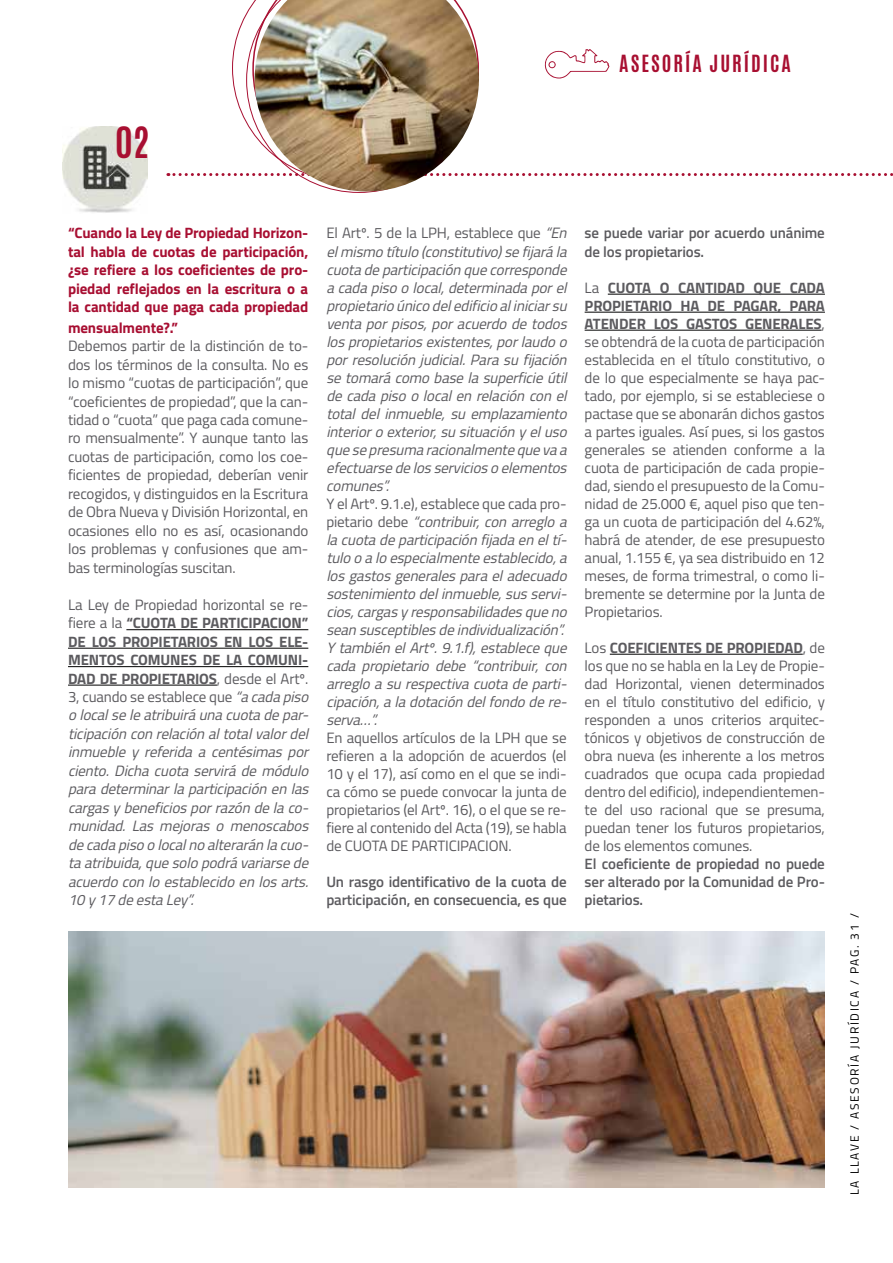
<style>
.page{position:relative;width:893px;height:1263px;background:#fff}
.page>*{position:absolute;margin:0;border:0;box-sizing:border-box;transform-origin:0 0}
.t1{font:700 36px "Antonio";color:#a80f31}
.t2{font:700 19.8px "Antonio";letter-spacing:.1em;color:#a80f31}
.t3{font:15px/18px "Titillium";letter-spacing:-.01em;color:#5c5b5f;text-align:justify}
.t4{font:italic 15px/18px "Titillium";letter-spacing:-.01em;color:#5c5b5f}
.t5{font:600 15px/18px "Titillium";letter-spacing:-.01em;color:#5c5b5f}
.t6{font:700 15px/18.5px "Titillium";letter-spacing:-.01em;color:#a80f32;text-align:justify}
.t7{font:12px "Titillium";letter-spacing:.14em;color:#000}
.s1{font-style:normal}
.s2{font-weight:700;font-style:normal}
.s3{font-weight:700}
</style>
<div class="page">
<hr style="left:126px;top:629px;width:182px;height:1px;background:#000">
<hr style="left:68px;top:648px;width:240px;height:1px;background:#000">
<hr style="left:68px;top:666px;width:240px;height:1px;background:#000">
<hr style="left:68px;top:685px;width:149px;height:1px;background:#000">
<hr style="left:608px;top:294px;width:217px;height:1px;background:#000">
<hr style="left:585px;top:312px;width:240px;height:1px;background:#000">
<hr style="left:585px;top:330px;width:237px;height:1px;background:#000">
<hr style="left:610px;top:654px;width:193px;height:1px;background:#000">
<img style="left:63px;top:126px;width:85px;height:87px">
<img style="left:68px;top:931px;width:757px;height:256px">
<svg style="left:168px;top:0;width:725px;height:193px"></svg>
<img style="left:255px;top:0;width:224px;height:191px">
<h1 class="t1" style="left:115px;top:115px;width:36px">02</h1>
<h2 class="t2" style="left:619px;top:49px;width:173px">ASESORÍA JURÍDICA</h2>
<p class="t6" style="left:68px;top:223px;width:242px">“Cuando la Ley de Propiedad Horizon&shy;tal habla de cuotas de participación, ¿se refiere a los coeficientes de pro&shy;piedad reflejados en la escritura o a la cantidad que paga cada propiedad</p>
<p class="t6" style="left:68px;top:317px;width:112px">mensualmente?.”</p>
<p class="t3" style="left:68px;top:336px;width:242px;line-height:18.5px">Debemos partir de la distinción de to&shy;dos los términos de la consulta. No es lo mismo “cuotas de participación”, que “coeficientes de propiedad”, que la can&shy;tidad o “cuota” que paga cada comune&shy;ro mensualmente”. Y aunque tanto las cuotas de participación, como los coe&shy;ficientes de propiedad, deberían venir recogidos, y distinguidos en la Escritura de Obra Nueva y División Horizontal, en ocasiones ello no es así, ocasionando los problemas y confusiones que am&shy;bas terminologías suscitan.</p>
<p class="t4" style="left:68px;top:594px;width:246px;line-height:18.5px"><span class="s1">La Ley de Propiedad horizontal se re&shy;fiere a la</span> <span class="s2">“CUOTA DE PARTICIPACION” DE LOS PROPIETARIOS EN LOS ELE-MENTOS COMUNES DE LA COMUNI-DAD DE PROPIETARIOS</span><span class="s1">, desde el Artº.<br>3, cuando se establece que</span> “acadapiso olocalseleatribuiráunacuotadepar&shy;ticipaciónconrelaciónaltotalvalordel inmueble y referida a centésimas por ciento.Dichacuotaservirádemódulo paradeterminarlaparticipaciónenlas cargasybeneficiosporrazóndelaco&shy;munidad. Las mejoras o menoscabos decadapisoolocalnoalteraránlacuo&shy;taatribuida,quesolopodrávariarsede acuerdoconloestablecidoenlosarts.<br>10y17deestaLey”.</p>
<p class="t4" style="left:326px;top:223px;width:246px;text-align:justify"><span class="s1">El Artº. 5 de la LPH, establece que</span> “En elmismotítulo(constitutivo)sefijarála cuotadeparticipaciónquecorresponde acadapisoolocal,determinadaporel propietarioúnicodeledificioaliniciarsu ventaporpisos,poracuerdodetodos lospropietariosexistentes,porlaudoo porresoluciónjudicial.Parasufijación setomarácomobaselasuperficieútil decadapisoolocalenrelaciónconel total del inmueble, su emplazamiento interioroexterior,susituaciónyeluso quesepresumaracionalmentequevaa efectuarsedelosserviciosoelementos comunes”.</p>
<p class="t4" style="left:326px;top:493px;width:246px"><span class="s1">Y el Artº. 9.1.e), establece que cada pro&shy;p i e t a r i o d e b e</span> “contribuir,conarregloa lacuotadeparticipaciónfijadaeneltí&shy;tulooaloespecialmenteestablecido,a losgastosgeneralesparaeladecuado sostenimientodelinmueble,susservi&shy;cios,cargasyresponsabilidadesqueno seansusceptiblesdeindividualización”.<br>YtambiénelArtº.9.1.f),estableceque cada propietario debe “contribuir, con arregloasurespectivacuotadeparti&shy;cipación,aladotacióndelfondodere&shy;serva…”.</p>
<p class="t3" style="left:326px;top:727px;width:242px">En aquellos artículos de la LPH que se refieren a la adopción de acuerdos (el 10 y el 17), así como en el que se indi&shy;ca cómo se puede convocar la junta de propietarios (el Artº. 16), o el que se re&shy;fiere al contenido del Acta (19), se habla de CUOTA DE PARTICIPACION.</p>
<p class="t5" style="left:326px;top:871px;width:242px">Un rasgo identificativo de la cuota de participación, en consecuencia, es que</p>
<p class="t5" style="left:585px;top:223px;width:242px">se puede variar por acuerdo unánime de los propietarios.</p>
<p class="t3" style="left:585px;top:277px;width:242px">La <span class="s3">CUOTA O CANTIDAD QUE CADA PROPIETARIO HA DE PAGAR, PARA ATENDER LOS GASTOS GENERALES</span>, se obtendrá de la cuota de participación establecida en el título constitutivo, o de lo que especialmente se haya pac&shy;tado, por ejemplo, si se estableciese o pactase que se abonarán dichos gastos a partes iguales. Así pues, si los gastos generales se atienden conforme a la cuota de participación de cada propie&shy;dad, siendo el presupuesto de la Comu&shy;nidad de 25.000 €, aquel piso que ten&shy;ga un cuota de participación del 4.62%, habrá de atender, de ese presupuesto anual, 1.155 €, ya sea distribuido en 12 meses, de forma trimestral, o como li&shy;bremente se determine por la Junta de Propietarios.</p>
<p class="t3" style="left:585px;top:637px;width:242px">Los <span class="s3">COEFICIENTES DE PROPIEDAD</span>, de los que no se habla en la Ley de Propie&shy;dad Horizontal, vienen determinados en el título constitutivo del edificio, y responden a unos criterios arquitec&shy;tónicos y objetivos de construcción de obra nueva (es inherente a los metros cuadrados que ocupa cada propiedad dentro del edificio), independientemen&shy;te del uso racional que se presuma, puedan tener los futuros propietarios, de los elementos comunes.</p>
<p class="t5" style="left:585px;top:853px;width:242px;text-align:justify">El coeficiente de propiedad no puede ser alterado por la Comunidad de Pro&shy;pietarios.</p>
<p class="t7" style="left:846px;top:1195px;width:283px;rotate:-90deg">LA LLAVE / ASESORÍA JURÍDICA / PAG. 31 /</p>
</div>
